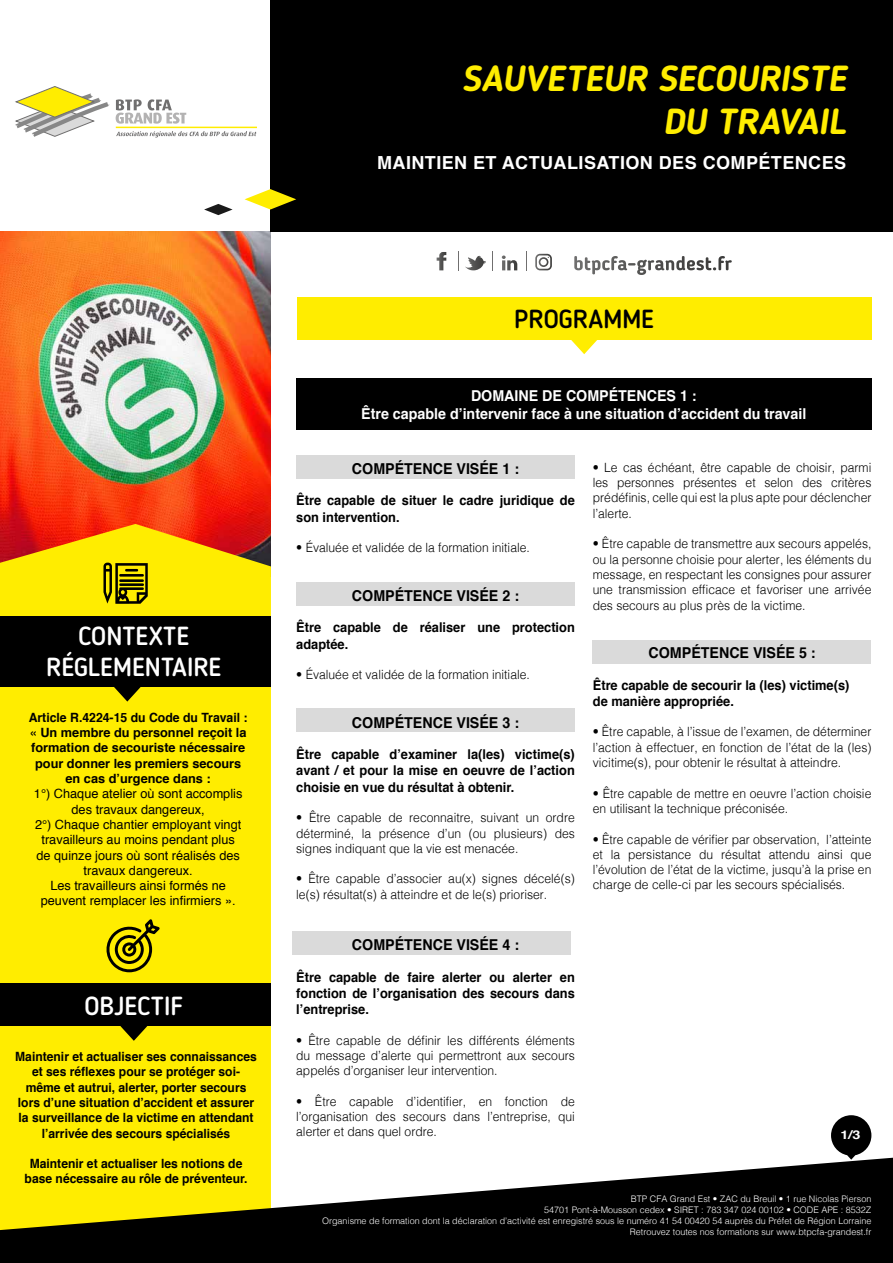
<style>
.page{position:relative;width:893px;height:1263px;background:#fff}
.page>*{position:absolute;margin:0;border:0;box-sizing:border-box;transform-origin:0 0}
.t1{font:italic 700 36px/43.2px "Blogger Sans";color:#ffed00;text-align:right}
.t2{font:500 25.95px/31.2px "Blogger Sans";color:#fff;text-align:center}
.t3{font:500 25.95px "Blogger Sans";color:#000}
.t4{font:700 18px "Helvetica";letter-spacing:.025em;color:#fff}
.t5{font:700 15px "Helvetica";color:#000;scale:.95 1}
.t6{font:700 15px/18px "Helvetica";color:#fff;text-align:center;scale:.95 1}
.t7{font:700 13.5px/16.2px "Helvetica";color:#000;scale:.95 1}
.t8{font:300 12.75px/15.3px "Helvetica";color:#000;text-align:justify;scale:.95 1}
.t9{font:700 12.75px/15.3px "Helvetica";color:#000;text-align:center;scale:.95 1}
.t10{font:12.75px/15.3px "Helvetica";color:#000;text-align:center}
.t11{font:700 12.75px/15.3px "Helvetica";color:#000;text-align:center;scale:.96 1}
.t12{font:700 12px "Helvetica";color:#fff;scale:1.2 1}
.t13{font:300 9px/10.8px "Helvetica";color:#fff;text-align:right}
</style>
<div class="page">
<div style="left:293px;top:931px;width:278px;height:23px;background:#dadada"></div>
<div style="left:296px;top:709px;width:279px;height:23px;background:#dadada"></div>
<div style="left:296px;top:583px;width:279px;height:23px;background:#dadada"></div>
<div style="left:296px;top:455px;width:279px;height:23px;background:#dadada"></div>
<div style="left:592px;top:640px;width:279px;height:23px;background:#dadada"></div>
<img style="left:0;top:232px;width:271px;height:292px">
<div style="left:0;top:524px;width:271px;height:634px;background:#ffed00"></div>
<div style="left:271px;top:0;width:622px;height:232px;background:#000"></div>
<svg style="left:0;top:1158px;width:893px;height:105px;fill:#000"></svg>
<svg style="left:15px;top:86px;width:94px;height:51px"></svg>
<svg style="left:116px;top:131px;width:140px;height:7px"></svg>
<hr style="left:116px;top:127px;width:141px;height:1px;background:#ffed00">
<svg style="left:116px;top:99px;width:70px;height:25px"></svg>
<svg style="left:204px;top:204px;width:29px;height:11px"></svg>
<svg style="left:245px;top:189px;width:51px;height:21px"></svg>
<svg style="left:437px;top:252px;width:9px;height:18px"></svg>
<svg style="left:465px;top:256px;width:21px;height:14px"></svg>
<svg style="left:535px;top:254px;width:17px;height:16px"></svg>
<svg style="left:502px;top:255px;width:15px;height:15px"></svg>
<svg style="left:458px;top:252px;width:1px;height:18px"></svg>
<svg style="left:492px;top:252px;width:1px;height:18px"></svg>
<svg style="left:526px;top:252px;width:1px;height:18px"></svg>
<svg style="left:574px;top:256px;width:151px;height:14px"></svg>
<div style="left:0;top:617px;width:271px;height:70px;background:#000"></div>
<div style="left:0;top:983px;width:271px;height:43px;background:#000"></div>
<svg style="left:831px;top:1115px;width:40px;height:45px"></svg>
<svg style="left:104px;top:919px;width:56px;height:53px;background:#b2a600"></svg>
<svg style="left:103px;top:563px;width:47px;height:43px;background:#897f00"></svg>
<svg style="left:114px;top:687px;width:27px;height:15px"></svg>
<svg style="left:120px;top:1026px;width:27px;height:15px"></svg>
<div style="left:297px;top:297px;width:574px;height:43px;background:#ffed00"></div>
<svg style="left:571px;top:340px;width:26px;height:14px"></svg>
<div style="left:296px;top:378px;width:575px;height:52px;background:#000"></div>
<h1 class="t1" style="left:462px;top:56px;width:385px">SAUVETEUR SECOURISTE<br>DU TRAVAIL</h1>
<h3 class="t4" style="left:377px;top:148px;width:471px">MAINTIEN ET ACTUALISATION DES COMPÉTENCES</h3>
<h2 class="t2" style="left:46px;top:620px;width:177px">CONTEXTE<br>RÉGLEMENTAIRE</h2>
<p class="t11" style="left:29px;top:710px;width:230px">Article R.4224-15 du Code du Travail : « Un membre du personnel reçoit la formation de secouriste nécessaire pour donner les premiers secours en cas d’urgence dans :</p>
<p class="t10" style="left:34px;top:786px;width:210px">1°) Chaque atelier où sont accomplis des travaux dangereux,<br>2°) Chaque chantier employant vingt travailleurs au moins pendant plus de quinze jours où sont réalisés des travaux dangereux.<br>Les travailleurs ainsi formés ne peuvent remplacer les infirmiers ».</p>
<h2 class="t2" style="left:84px;top:990px;width:100px">OBJECTIF</h2>
<p class="t9" style="left:15px;top:1049px;width:256px">Maintenir et actualiser ses connaissances et ses réflexes pour se protéger soi&shy;même et autrui, alerter, porter secours lors d’une situation d’accident et assurer la surveillance de la victime en attendant l’arrivée des secours spécialisés</p>
<p class="t9" style="left:25px;top:1156px;width:236px">Maintenir et actualiser les notions de base nécessaire au rôle de préventeur.</p>
<h2 class="t3" style="left:514px;top:303px;width:141px">PROGRAMME</h2>
<p class="t6" style="left:361px;top:387px;width:470px">DOMAINE DE COMPÉTENCES 1 :<br>Être capable d’intervenir face à une situation d’accident du travail</p>
<p class="t5" style="left:352px;top:456px;width:177px">COMPÉTENCE VISÉE 1 :</p>
<p class="t7" style="left:296px;top:493px;width:295px">Être capable de situer le cadre juridique de son intervention.</p>
<p class="t8" style="left:296px;top:539px;width:247px">• Évaluée et validée de la formation initiale.</p>
<p class="t5" style="left:352px;top:583px;width:177px">COMPÉTENCE VISÉE 2 :</p>
<p class="t7" style="left:296px;top:620px;width:295px">Être capable de réaliser une protection adaptée.</p>
<p class="t8" style="left:296px;top:666px;width:247px">• Évaluée et validée de la formation initiale.</p>
<p class="t5" style="left:352px;top:710px;width:177px">COMPÉTENCE VISÉE 3 :</p>
<p class="t7" style="left:296px;top:746px;width:295px;text-align:justify">Être capable d’examiner la(les) victime(s) avant / et pour la mise en oeuvre de l’action choisie en vue du résultat à obtenir.</p>
<p class="t8" style="left:296px;top:809px;width:295px">• Être capable de reconnaitre, suivant un ordre déterminé, la présence d’un (ou plusieurs) des signes indiquant que la vie est menacée.</p>
<p class="t8" style="left:296px;top:870px;width:295px">• Être capable d’associer au(x) signes décelé(s) le(s) résultat(s) à atteindre et de le(s) prioriser.</p>
<p class="t5" style="left:352px;top:933px;width:177px">COMPÉTENCE VISÉE 4 :</p>
<p class="t7" style="left:296px;top:969px;width:295px;text-align:justify">Être capable de faire alerter ou alerter en fonction de l’organisation des secours dans l’entreprise.</p>
<p class="t8" style="left:296px;top:1031px;width:295px">• Être capable de définir les différents éléments du message d’alerte qui permettront aux secours appelés d’organiser leur intervention.</p>
<p class="t8" style="left:296px;top:1093px;width:295px">• Être capable d’identifier, en fonction de l’organisation des secours dans l’entreprise, qui alerter et dans quel ordre.</p>
<p class="t8" style="left:593px;top:459px;width:295px">• Le cas échéant, être capable de choisir, parmi les personnes présentes et selon des critères prédéfinis, celle qui est la plus apte pour déclencher l’alerte.</p>
<p class="t8" style="left:593px;top:535px;width:295px">• Être capable de transmettre aux secours appelés, ou la personne choisie pour alerter, les éléments du message, en respectant les consignes pour assurer une transmission efficace et favoriser une arrivée des secours au plus près de la victime.</p>
<p class="t5" style="left:649px;top:641px;width:177px">COMPÉTENCE VISÉE 5 :</p>
<p class="t7" style="left:593px;top:677px;width:272px">Être capable de secourir la (les) victime(s) de manière appropriée.</p>
<p class="t8" style="left:593px;top:723px;width:295px">• Être capable, à l’issue de l’examen, de déterminer l’action à effectuer, en fonction de l’état de la (les) vicitime(s), pour obtenir le résultat à atteindre.</p>
<p class="t8" style="left:593px;top:784px;width:295px">• Être capable de mettre en oeuvre l’action choisie en utilisant la technique préconisée.</p>
<p class="t8" style="left:593px;top:830px;width:295px">• Être capable de vérifier par observation, l’atteinte et la persistance du résultat attendu ainsi que l’évolution de l’état de la victime, jusqu’à la prise en charge de celle-ci par les secours spécialisés.</p>
<p class="t12" style="left:840px;top:1125px;width:18px">1/3</p>
<p class="t13" style="left:322px;top:1193px;width:551px">BTP CFA Grand Est • ZAC du Breuil • 1 rue Nicolas Pierson<br>54701 Pont-à-Mousson cedex • SIRET : 783 347 024 00102 • CODE APE : 8532Z<br>Organisme de formation dont la déclaration d’activité est enregistré sous le numéro 41 54 00420 54 auprès du Préfet de Région Lorraine Retrouvez toutes nos formations sur www.btpcfa-grandest.fr</p>
</div>
